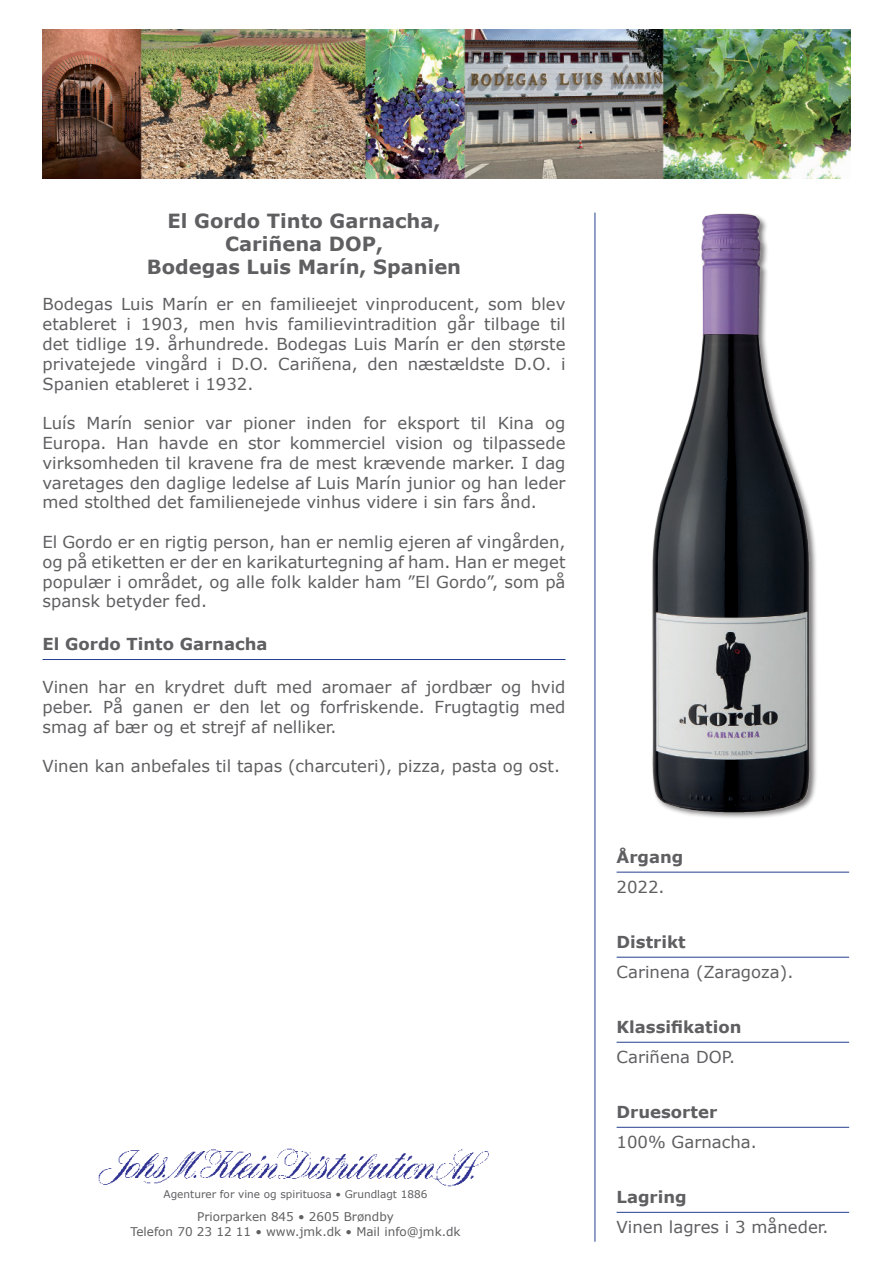
<style>
.page{position:relative;width:893px;height:1263px;background:#fff}
.page>*{position:absolute;margin:0;border:0;box-sizing:border-box;transform-origin:0 0}
.t1{font:700 19.5px/23.4px "Verdana";color:#5f5f62;text-align:center}
.t2{font:16.5px/19.8px "Verdana";color:#5f5f62;text-align:justify}
.t3{font:700 16.5px "Verdana";color:#5f5f62}
.t4{font:12px/14.4px "Verdana";color:#5f5f62;text-align:center}
.t5{font:10.5px "Verdana";color:#5f5f62}
</style>
<div class="page">
<img style="left:98px;top:1148px;width:391px;height:39px">
<hr style="left:595px;top:213px;width:1px;height:1029px;background:#253f8e">
<hr style="left:617px;top:872px;width:232px;height:1px;background:#253f8e">
<hr style="left:617px;top:957px;width:232px;height:1px;background:#253f8e">
<hr style="left:617px;top:1212px;width:232px;height:1px;background:#253f8e">
<hr style="left:617px;top:1127px;width:232px;height:1px;background:#253f8e">
<hr style="left:43px;top:659px;width:523px;height:1px;background:#253f8e">
<hr style="left:617px;top:1042px;width:232px;height:1px;background:#253f8e">
<img style="left:43px;top:30px;width:807px;height:148px">
<img style="left:603px;top:174px;width:247px;height:644px">
<p class="t1" style="left:147px;top:209px;width:316px">El Gordo Tinto Garnacha,<br>Cariñena DOP,<br>Bodegas Luis Marín, Spanien</p>
<p class="t2" style="left:43px;top:294px;width:525px">Bodegas Luis Marín er en familieejet vinproducent, som blev etableret i 1903, men hvis familievintradition går tilbage til det tidlige 19. århundrede. Bodegas Luis Marín er den største privatejede vingård i D.O. Cariñena, den næstældste D.O. i Spanien etableret i 1932.</p>
<p class="t2" style="left:43px;top:413px;width:525px">Luís Marín senior var pioner inden for eksport til Kina og Europa. Han havde en stor kommerciel vision og tilpassede virksomheden til kravene fra de mest krævende marker. I dag varetages den daglige ledelse af Luis Marín junior og han leder med stolthed det familienejede vinhus videre i sin fars ånd.</p>
<p class="t2" style="left:43px;top:532px;width:525px">El Gordo er en rigtig person, han er nemlig ejeren af vingården, og på etiketten er der en karikaturtegning af ham. Han er meget populær i området, og alle folk kalder ham ”El Gordo”, som på spansk betyder fed.</p>
<p class="t3" style="left:43px;top:635px;width:226px">El Gordo Tinto Garnacha</p>
<p class="t2" style="left:43px;top:677px;width:525px">Vinen har en krydret duft med aromaer af jordbær og hvid peber. På ganen er den let og forfriskende. Frugtagtig med smag af bær og et strejf af nelliker.</p>
<p class="t2" style="left:43px;top:756px;width:519px">Vinen kan anbefales til tapas (charcuteri), pizza, pasta og ost.</p>
<p class="t5" style="left:164px;top:1190px;width:265px">Agenturer for vine og spirituosa • Grundlagt 1886</p>
<p class="t4" style="left:130px;top:1210px;width:332px">Priorparken 845 • 2605 Brøndby<br>Telefon 70 23 12 11 • www.jmk.dk • Mail info@jmk.dk</p>
<p class="t3" style="left:617px;top:847px;width:68px">Årgang</p>
<p class="t2" style="left:617px;top:877px;width:49px">2022.</p>
<p class="t3" style="left:617px;top:932px;width:71px">Distrikt</p>
<p class="t2" style="left:617px;top:962px;width:178px">Carinena (Zaragoza).</p>
<p class="t3" style="left:617px;top:1015px;width:126px">Klassifikation</p>
<p class="t2" style="left:617px;top:1047px;width:120px">Cariñena DOP.</p>
<p class="t3" style="left:617px;top:1103px;width:102px">Druesorter</p>
<p class="t2" style="left:617px;top:1132px;width:142px">100% Garnacha.</p>
<p class="t3" style="left:617px;top:1188px;width:72px">Lagring</p>
<p class="t2" style="left:617px;top:1217px;width:213px">Vinen lagres i 3 måneder.</p>
</div>
